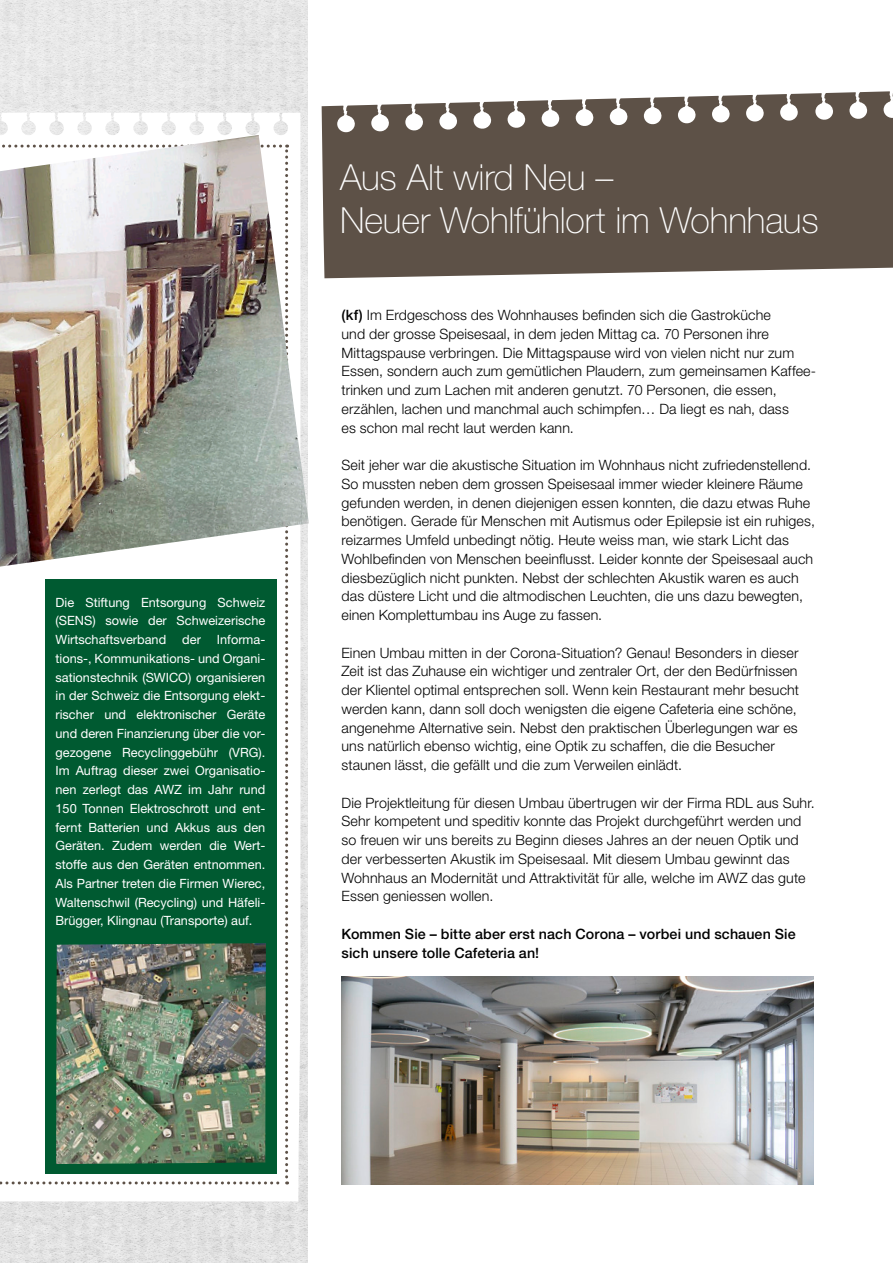
<style>
.page{position:relative;width:893px;height:1263px;background:#fff}
.page>*{position:absolute;margin:0;border:0;box-sizing:border-box;transform-origin:0 0}
.Kapitel_Titel{font:100 36px/43.2px "Helvetica Neue LT";letter-spacing:-.005em;color:#fff}
.Lauftext{font:300 14.25px/18.8px "Helvetica Neue LT";letter-spacing:.01em;color:#000}
.Lauftext-2{font:500 14.25px/18.8px "Helvetica Neue LT";letter-spacing:.01em;color:#000}
.Lauftext-3{font:12.75px/18.8px "Helvetica Neue LT";color:#fff;text-align:justify}
.s1{font-weight:500}
</style>
<div class="page">
<img style="left:0;top:0;width:308px;height:1263px">
<svg style="left:0;top:113px;width:300px;height:1088px"></svg>
<svg style="left:0;top:567px;width:288px;height:617px"></svg>
<div style="left:45px;top:579px;width:231px;height:595px;background:#005a31"></div>
<svg style="left:322px;top:91px;width:571px;height:187px;background:#6f645b"></svg>
<img style="left:341px;top:976px;width:472px;height:208px">
<img style="left:0;top:135px;width:309px;height:432px">
<img style="left:56px;top:943px;width:210px;height:221px">
<p class="Lauftext-3" style="left:56px;top:592px;width:211px">Die Stiftung Entsorgung Schweiz (SENS) sowie der Schweizerische Wirtschaftsverband</p>
<p class="Lauftext-3" style="left:56px;top:630px;width:211px;text-indent:161px">Informa&shy;tions-, Kommunikations- und Organi&shy;sationstechnik (SWICO) organisieren in der Schweiz die Entsorgung elekt&shy;rischer und elektronischer Geräte und deren Finanzierung über die vor&shy;gezogene Recyclinggebühr (VRG).<br>Im Auftrag dieser zwei Organisatio&shy;nen zerlegt das AWZ im Jahr rund 150 Tonnen Elektroschrott und ent&shy;fernt Batterien und Akkus aus den Geräten. Zudem werden die Wert&shy;stoffe aus den Geräten entnommen.<br>Als Partner treten die Firmen Wierec, Waltenschwil (Recycling) und Häfeli-Brügger, Klingnau (Transporte) auf.</p>
<p class="Lauftext-3" style="left:182px;top:630px;width:20px">der</p>
<p class="Kapitel_Titel" style="left:340px;top:155px;width:480px">Aus Alt wird Neu –<br>Neuer Wohlfühlort im Wohnhaus</p>
<p class="Lauftext" style="left:341px;top:305px;width:476px"><span class="s1">(kf)</span> Im Erdgeschoss des Wohnhauses befinden sich die Gastroküche<br>und der grosse Speisesaal, in dem jeden Mittag ca. 70 Personen ihre Mittagspause verbringen. Die Mittagspause wird von vielen nicht nur zum Essen, sondern auch zum gemütlichen Plaudern, zum gemeinsamen Kaffee&shy;trinken und zum Lachen mit anderen genutzt. 70 Personen, die essen, erzählen, lachen und manchmal auch schimpfen… Da liegt es nah, dass<br>es schon mal recht laut werden kann.</p>
<p class="Lauftext" style="left:341px;top:455px;width:475px">Seit jeher war die akustische Situation im Wohnhaus nicht zufriedenstellend.<br>So mussten neben dem grossen Speisesaal immer wieder kleinere Räume gefunden werden, in denen diejenigen essen konnten, die dazu etwas Ruhe benötigen. Gerade für Menschen mit Autismus oder Epilepsie ist ein ruhiges, reizarmes Umfeld unbedingt nötig. Heute weiss man, wie stark Licht das Wohlbefinden von Menschen beeinflusst. Leider konnte der Speisesaal auch diesbezüglich nicht punkten. Nebst der schlechten Akustik waren es auch das düstere Licht und die altmodischen Leuchten, die uns dazu bewegten, einen Komplettumbau ins Auge zu fassen.</p>
<p class="Lauftext" style="left:341px;top:643px;width:459px">Einen Umbau mitten in der Corona-Situation? Genau! Besonders in dieser Zeit ist das Zuhause ein wichtiger und zentraler Ort, der den Bedürfnissen der Klientel optimal entsprechen soll. Wenn kein Restaurant mehr besucht werden kann, dann soll doch wenigsten die eigene Cafeteria eine schöne, angenehme Alternative sein. Nebst den praktischen Überlegungen war es uns natürlich ebenso wichtig, eine Optik zu schaffen, die die Besucher staunen lässt, die gefällt und die zum Verweilen einlädt.</p>
<p class="Lauftext" style="left:341px;top:793px;width:475px">Die Projektleitung für diesen Umbau übertrugen wir der Firma RDL aus Suhr.<br>Sehr kompetent und speditiv konnte das Projekt durchgeführt werden und so freuen wir uns bereits zu Beginn dieses Jahres an der neuen Optik und der verbesserten Akustik im Speisesaal. Mit diesem Umbau gewinnt das Wohnhaus an Modernität und Attraktivität für alle, welche im AWZ das gute Essen geniessen wollen.</p>
<p class="Lauftext-2" style="left:341px;top:924px;width:456px">Kommen Sie – bitte aber erst nach Corona – vorbei und schauen Sie sich unsere tolle Cafeteria an!</p>
</div>
